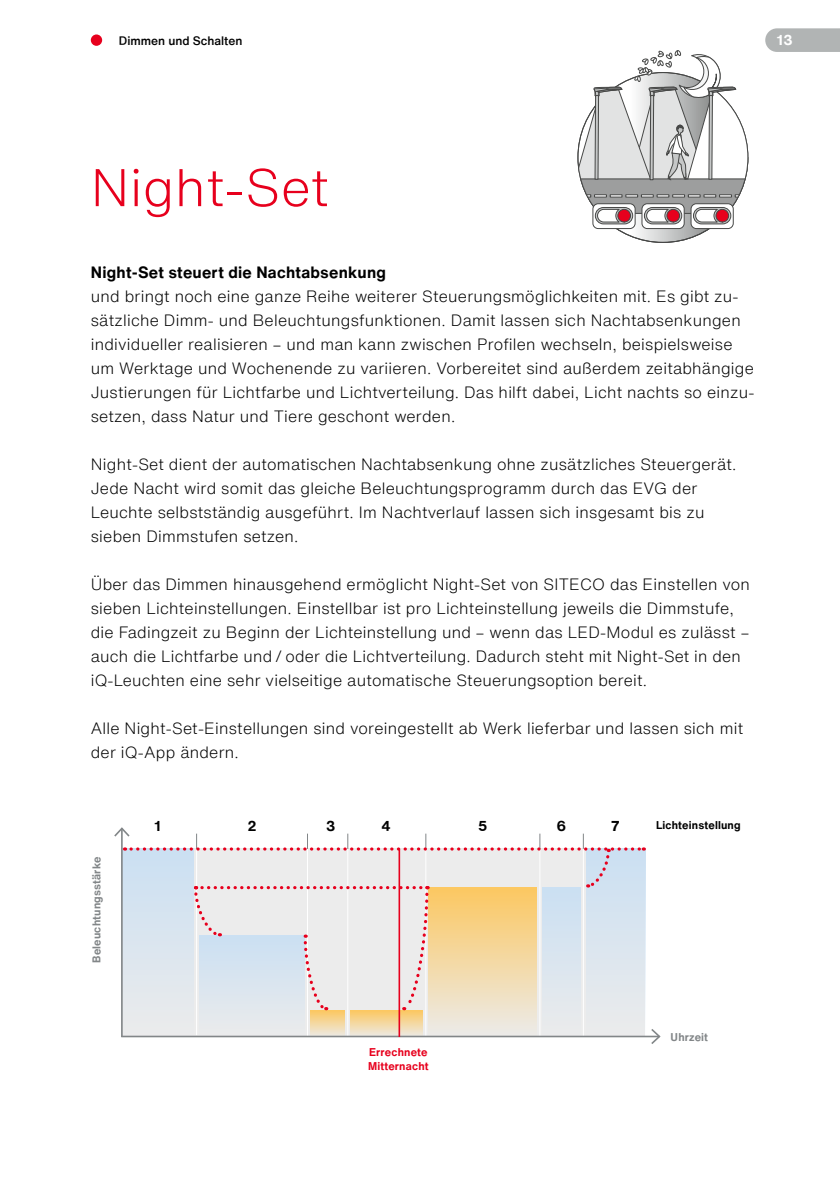
<style>
.page{position:relative;width:840px;height:1191px;background:#fff}
.page>*{position:absolute;margin:0;border:0;box-sizing:border-box;transform-origin:0 0}
.t1{font:300 52px "Helvetica Now Text";letter-spacing:.015em;color:#e7001d}
.t2{font:300 16px/24px "Helvetica Now Text";letter-spacing:.015em;color:#000}
.t3{font:700 16px "Helvetica Now Text";letter-spacing:.015em;color:#000}
.t4{font:700 14px "Helvetica Now Text";color:#000}
.t5{font:700 14px "Helvetica Now Text";color:#fff}
.t6{font:500 12px "Helvetica Now Text";color:#000}
.t7{font:700 11px "Helvetica Now Text";letter-spacing:.015em;color:#828688}
.t8{font:700 11px/14px "Helvetica Now Text";letter-spacing:.015em;color:#e7001d}
.t9{font:700 11px "Helvetica Now Text";letter-spacing:.015em;color:#000}
</style>
<div class="page">
<svg style="left:577px;top:50px;width:171px;height:193px"></svg>
<div style="left:91px;top:34px;width:11px;height:12px;background:#e7001d;border-radius:50%"></div>
<svg style="left:765px;top:28px;width:74px;height:24px;background:#b5b8b8"></svg>
<div style="left:121px;top:849px;width:73px;height:188px;background:#e9ebec"></div>
<div style="left:199px;top:935px;width:105px;height:102px;background:#e7eaed"></div>
<svg style="left:310px;top:1012px;width:35px;height:23px"></svg>
<svg style="left:350px;top:1012px;width:73px;height:23px;background:#f3d8a2"></svg>
<div style="left:428px;top:888px;width:109px;height:149px;background:#ede8de"></div>
<div style="left:542px;top:888px;width:38px;height:149px;background:#e8eaec"></div>
<div style="left:585px;top:849px;width:60px;height:188px;background:#e9ebec"></div>
<hr style="left:121px;top:1035px;width:538px;height:2px;background:#828688">
<svg style="left:649px;top:1029px;width:12px;height:15px"></svg>
<hr style="left:121px;top:828px;width:2px;height:209px;background:#828688">
<hr style="left:398px;top:849px;width:2px;height:188px;background:#e7001d">
<svg style="left:114px;top:827px;width:530px;height:185px"></svg>
<p class="t6" style="left:119px;top:32px;width:125px">Dimmen und Schalten</p>
<p class="t5" style="left:776px;top:30px;width:17px">13</p>
<h1 class="t1" style="left:91px;top:149px;width:239px">Night-Set</h1>
<p class="t3" style="left:91px;top:260px;width:297px">Night-Set steuert die Nachtabsenkung</p>
<p class="t2" style="left:91px;top:284px;width:664px">und bringt noch eine ganze Reihe weiterer Steuerungsmöglichkeiten mit. Es gibt zu&shy;sätzliche Dimm- und Beleuchtungsfunktionen. Damit lassen sich Nachtabsenkungen individueller realisieren – und man kann zwischen Profilen wechseln, beispielsweise um Werktage und Wochenende zu variieren. Vorbereitet sind außerdem zeitabhängige Justierungen für Lichtfarbe und Lichtverteilung. Das hilft dabei, Licht nachts so einzu&shy;setzen, dass Natur und Tiere geschont werden.</p>
<p class="t2" style="left:91px;top:452px;width:646px">Night-Set dient der automatischen Nachtabsenkung ohne zusätzliches Steuergerät.<br>Jede Nacht wird somit das gleiche Beleuchtungsprogramm durch das EVG der Leuchte selbstständig ausgeführt. Im Nachtverlauf lassen sich insgesamt bis zu sieben Dimmstufen setzen.</p>
<p class="t2" style="left:91px;top:572px;width:660px">Über das Dimmen hinausgehend ermöglicht Night-Set von SITECO das Einstellen von sieben Lichteinstellungen. Einstellbar ist pro Lichteinstellung jeweils die Dimmstufe, die Fadingzeit zu Beginn der Lichteinstellung und – wenn das LED-Modul es zulässt – auch die Lichtfarbe und / oder die Lichtverteilung. Dadurch steht mit Night-Set in den iQ-Leuchten eine sehr vielseitige automatische Steuerungsoption bereit.</p>
<p class="t2" style="left:91px;top:716px;width:653px">Alle Night-Set-Einstellungen sind voreingestellt ab Werk lieferbar und lassen sich mit der iQ-App ändern.</p>
<p class="t7" style="left:88px;top:963px;width:108px;rotate:-90deg">Beleuchtungsstärke</p>
<p class="t4" style="left:154px;top:815px;width:8px">1</p>
<p class="t4" style="left:247px;top:815px;width:11px">2</p>
<p class="t4" style="left:326px;top:815px;width:11px">3</p>
<p class="t4" style="left:381px;top:815px;width:11px">4</p>
<p class="t4" style="left:478px;top:815px;width:11px">5</p>
<p class="t4" style="left:556px;top:815px;width:11px">6</p>
<p class="t4" style="left:610px;top:815px;width:11px">7</p>
<p class="t9" style="left:655px;top:817px;width:86px">Lichteinstellung</p>
<p class="t8" style="left:368px;top:1045px;width:62px">Errechnete<br>Mitternacht</p>
<p class="t7" style="left:670px;top:1028px;width:39px">Uhrzeit</p>
</div>
